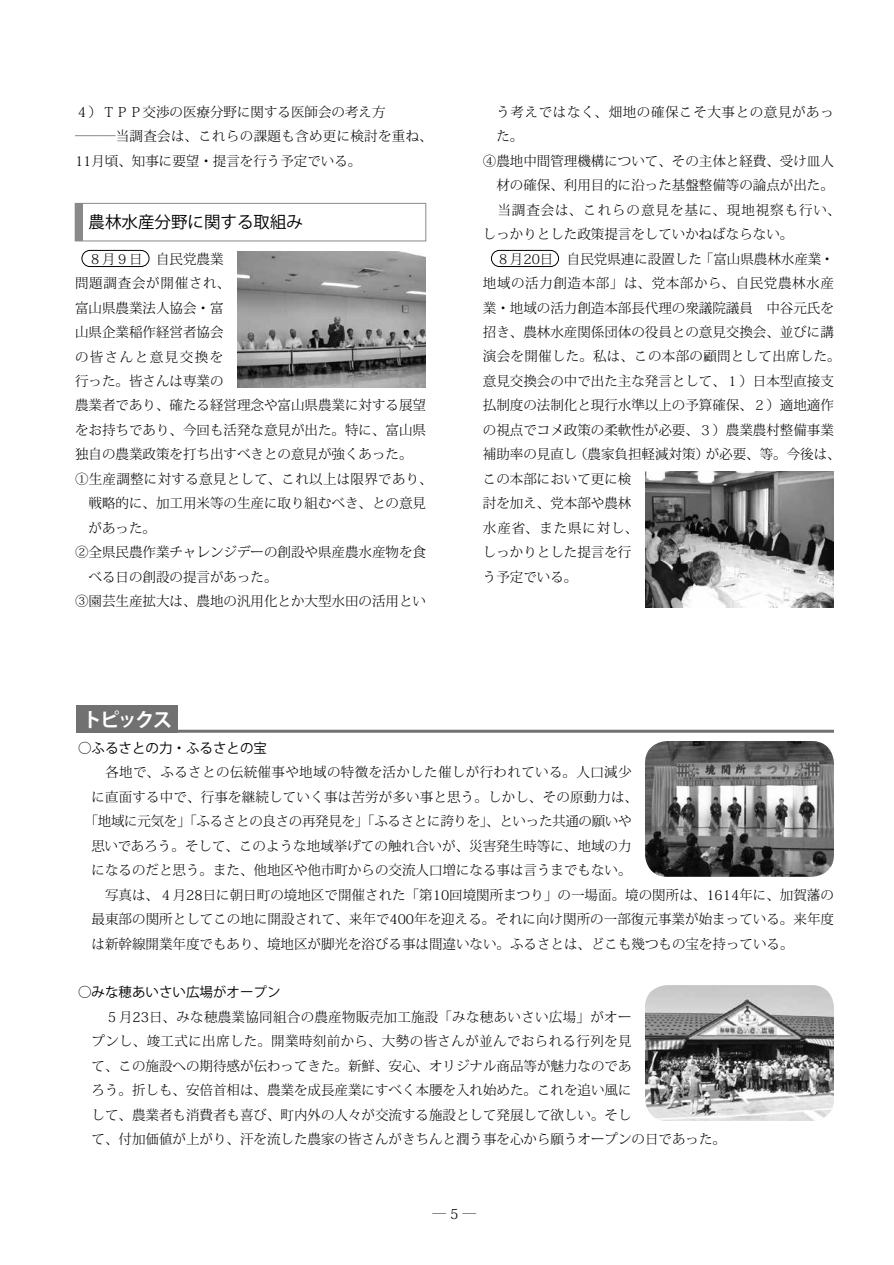
<style>
.page{position:relative;width:894px;height:1265px;background:#fff}
.page>*{position:absolute;margin:0;border:0;box-sizing:border-box;transform-origin:0 0}
.t1{font:700 19.5px "Koz Go Pro";letter-spacing:-.1em;color:#fff}
.t2{font:16.5px "Koz Go Pro";color:#000}
.t3{font:300 13.8px "Koz Min Pro";color:#000}
.t4{font:300 13.5px/24.5px "Koz Min Pro";color:#000}
.t5{font:300 13.5px "Koz Min Pro";letter-spacing:.045em;color:#000}
.t6{font:300 13.5px "Koz Min Pro";letter-spacing:-.025em;color:#000}
.t7{font:300 13.5px "Koz Min Pro";letter-spacing:.03em;color:#000}
.t8{font:13.5px "Koz Go Pro";color:#000}
.t9{font:300 13.5px "Koz Min Pro";letter-spacing:.02em;color:#000}
.t10{font:300 13.5px "Koz Min Pro";letter-spacing:.025em;color:#000}
.t11{font:300 13.5px "Koz Min Pro";letter-spacing:.07em;color:#000}
.t12{font:300 13.5px "Koz Min Pro";letter-spacing:.055em;color:#000}
.t13{font:300 13.5px "Koz Min Pro";letter-spacing:.06em;color:#000}
.t14{font:300 13.5px "Koz Min Pro";letter-spacing:.11em;color:#000}
</style>
<div class="page">
<img style="left:237px;top:252px;width:189px;height:135px">
<img style="left:645px;top:472px;width:189px;height:135px">
<div style="left:75px;top:203px;width:351px;height:38px;border:1px solid #898989"></div>
<div style="left:75px;top:203px;width:7px;height:38px;background:#898989"></div>
<div style="left:76px;top:705px;width:102px;height:27px;background:#727171"></div>
<hr style="left:170px;top:729px;width:664px;height:3px;background:#727171">
<img style="left:645px;top:741px;width:189px;height:135px">
<img style="left:645px;top:985px;width:189px;height:135px">
<svg style="left:82px;top:250px;width:67px;height:17px"></svg>
<svg style="left:491px;top:250px;width:68px;height:17px"></svg>
<p class="t4" style="left:75px;top:99px;width:359px">４）ＴＰＰ交渉の医療分野に関する医師会の考え方<br>―――当調査会は、これらの課題も含め更に検討を重ね、<br>11月頃、知事に要望・提言を行う予定でいる。</p>
<p class="t2" style="left:88px;top:212px;width:216px">農林水産分野に関する取組み</p>
<p class="t4" style="left:75px;top:246px;width:150px">　８月９日　自民党農業</p>
<p class="t12" style="left:75px;top:274px;width:157px">問題調査会が開催され、</p>
<p class="t4" style="left:75px;top:295px;width:150px">富山県農業法人協会・富</p>
<p class="t4" style="left:75px;top:319px;width:150px">山県企業稲作経営者協会</p>
<p class="t14" style="left:75px;top:347px;width:150px">の皆さんと意見交換を</p>
<p class="t4" style="left:75px;top:368px;width:150px">行った。皆さんは専業の</p>
<p class="t4" style="left:75px;top:393px;width:352px">農業者であり、確たる経営理念や富山県農業に対する展望</p>
<p class="t4" style="left:75px;top:417px;width:352px">をお持ちであり、今回も活発な意見が出た。特に、富山県</p>
<p class="t4" style="left:75px;top:442px;width:339px">独自の農業政策を打ち出すべきとの意見が強くあった。</p>
<p class="t9" style="left:75px;top:469px;width:359px">①生産調整に対する意見として、これ以上は限界であり、</p>
<p class="t4" style="left:88px;top:490px;width:339px">戦略的に、加工用米等の生産に取り組むべき、との意見</p>
<p class="t4" style="left:88px;top:515px;width:69px">があった。</p>
<p class="t4" style="left:75px;top:539px;width:352px">②全県民農作業チャレンジデーの創設や県産農水産物を食</p>
<p class="t4" style="left:88px;top:564px;width:190px">べる日の創設の提言があった。</p>
<p class="t4" style="left:75px;top:588px;width:352px">③園芸生産拡大は、農地の汎用化とか大型水田の活用とい</p>
<p class="t5" style="left:496px;top:102px;width:339px">う考えではなく、畑地の確保こそ大事との意見があっ</p>
<p class="t4" style="left:496px;top:124px;width:28px">た。</p>
<p class="t4" style="left:483px;top:148px;width:352px">④農地中間管理機構について、その主体と経費、受け皿人</p>
<p class="t4" style="left:496px;top:173px;width:339px">材の確保、利用目的に沿った基盤整備等の論点が出た。</p>
<p class="t11" style="left:483px;top:200px;width:359px">　当調査会は、これらの意見を基に、現地視察も行い、</p>
<p class="t4" style="left:483px;top:221px;width:312px">しっかりとした政策提言をしていかねばならない。</p>
<p class="t4" style="left:483px;top:246px;width:352px">　８月20日　自民党県連に設置した「富山県農林水産業・</p>
<p class="t5" style="left:483px;top:274px;width:352px">地域の活力創造本部」は、党本部から、自民党農林水産</p>
<p class="t4" style="left:483px;top:295px;width:352px">業・地域の活力創造本部長代理の衆議院議員　中谷元氏を</p>
<p class="t4" style="left:483px;top:319px;width:352px">招き、農林水産関係団体の役員との意見交換会、並びに講</p>
<p class="t10" style="left:483px;top:347px;width:359px">演会を開催した。私は、この本部の顧問として出席した。</p>
<p class="t4" style="left:483px;top:368px;width:352px">意見交換会の中で出た主な発言として、１）日本型直接支</p>
<p class="t4" style="left:483px;top:393px;width:352px">払制度の法制化と現行水準以上の予算確保、２）適地適作</p>
<p class="t4" style="left:483px;top:417px;width:352px">の視点でコメ政策の柔軟性が必要、３）農業農村整備事業</p>
<p class="t4" style="left:483px;top:442px;width:359px">補助率の見直し（農家負担軽減対策）が必要、等。今後は、</p>
<p class="t4" style="left:483px;top:466px;width:150px">この本部において更に検</p>
<p class="t4" style="left:483px;top:490px;width:150px">討を加え、党本部や農林</p>
<p class="t13" style="left:483px;top:518px;width:157px">水産省、また県に対し、</p>
<p class="t4" style="left:483px;top:539px;width:150px">しっかりとした提言を行</p>
<p class="t4" style="left:483px;top:564px;width:96px">う予定でいる。</p>
<h1 class="t1" style="left:83px;top:707px;width:91px">トピックス</h1>
<p class="t8" style="left:78px;top:739px;width:190px">○ふるさとの力・ふるさとの宝</p>
<p class="t7" style="left:92px;top:763px;width:542px">　各地で、ふるさとの伝統催事や地域の特徴を活かした催しが行われている。人口減少</p>
<p class="t4" style="left:92px;top:784px;width:548px">に直面する中で、行事を継続していく事は苦労が多い事と思う。しかし、その原動力は、</p>
<p class="t6" style="left:85px;top:811px;width:548px">「地域に元気を」「ふるさとの良さの再発見を」「ふるさとに誇りを」、といった共通の願いや</p>
<p class="t4" style="left:92px;top:833px;width:542px">思いであろう。そして、このような地域挙げての触れ合いが、災害発生時等に、地域の力</p>
<p class="t4" style="left:92px;top:857px;width:541px">になるのだと思う。また、他地区や他市町からの交流人口増になる事は言うまでもない。</p>
<p class="t4" style="left:92px;top:882px;width:744px">　写真は、４月28日に朝日町の境地区で開催された「第10回境関所まつり」の一場面。境の関所は、1614年に、加賀藩の</p>
<p class="t4" style="left:92px;top:906px;width:744px">最東部の関所としてこの地に開設されて、来年で400年を迎える。それに向け関所の一部復元事業が始まっている。来年度</p>
<p class="t4" style="left:92px;top:931px;width:703px">は新幹線開業年度でもあり、境地区が脚光を浴びる事は間違いない。ふるさとは、どこも幾つもの宝を持っている。</p>
<p class="t8" style="left:78px;top:983px;width:204px">○みな穂あいさい広場がオープン</p>
<p class="t4" style="left:92px;top:1004px;width:636px">　５月23日、みな穂農業協同組合の農産物販売加工施設「みな穂あいさい広場」がオー<br>プンし、竣工式に出席した。開業時刻前から、大勢の皆さんが並んでおられる行列を見<br>て、この施設への期待感が伝わってきた。新鮮、安心、オリジナル商品等が魅力なのであ<br>ろう。折しも、安倍首相は、農業を成長産業にすべく本腰を入れ始めた。これを追い風に<br>して、農業者も消費者も喜び、町内外の人々が交流する施設として発展して欲しい。そし<br>て、付加価値が上がり、汗を流した農家の皆さんがきちんと潤う事を心から願うオープンの日であった。</p>
<p class="t3" style="left:433px;top:1204px;width:45px">― 5 ―</p>
</div>
